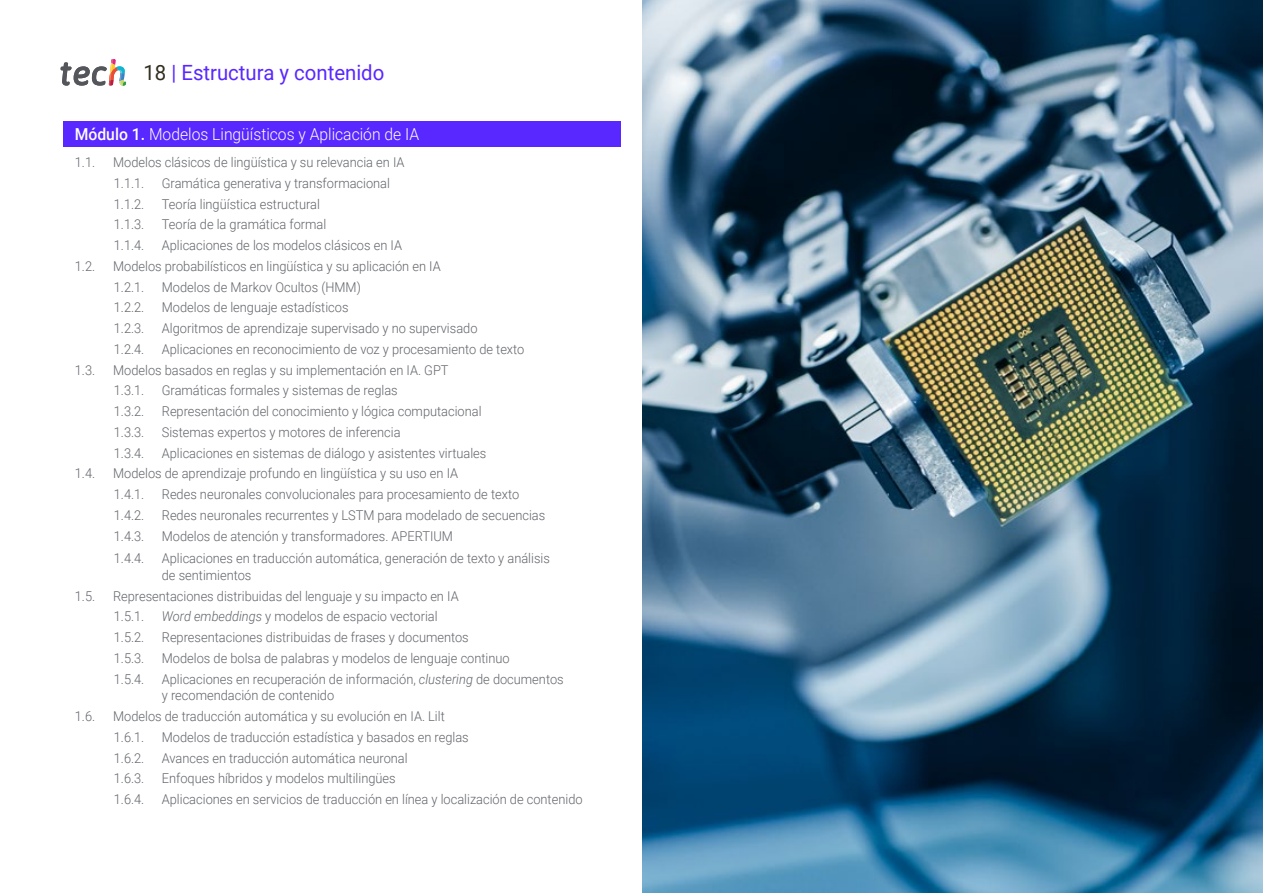
<style>
.page{position:relative;width:1263px;height:893px;background:#fff}
.page>*{position:absolute;margin:0;border:0;box-sizing:border-box;transform-origin:0 0}
.t1{font:21px "Roboto";color:#5927ff}
.t2{font:300 16.5px "Roboto";color:#fff;scale:.95 1}
.t3{font:300 13.5px/20.7px "Roboto";color:#61646a;scale:.95 1}
.s1{color:#312e20}
.s2{font-weight:500}
.s3{font-style:italic}
</style>
<div class="page">
<img style="left:642px;top:0;width:621px;height:893px">
<div style="left:64px;top:121px;width:557px;height:25px;background:#5927ff"></div>
<svg style="left:61px;top:59px;width:65px;height:27px"></svg>
<h1 class="t1" style="left:144px;top:57px;width:242px"><span class="s1">18</span> | Estructura y contenido</h1>
<p class="t2" style="left:75px;top:123px;width:364px"><span class="s2">Módulo 1.</span> Modelos Lingüísticos y Aplicación de IA</p>
<p class="t3" style="left:75px;top:151px;width:23px">1.1.</p>
<p class="t3" style="left:113px;top:151px;width:308px">Modelos clásicos de lingüística y su relevancia en IA<br>1.1.1.</p>
<p class="t3" style="left:162px;top:172px;width:242px">Gramática generativa y transformacional</p>
<p class="t3" style="left:114px;top:193px;width:34px">1.1.2.</p>
<p class="t3" style="left:162px;top:193px;width:168px">Teoría lingüística estructural</p>
<p class="t3" style="left:114px;top:214px;width:34px">1.1.3.</p>
<p class="t3" style="left:162px;top:214px;width:175px">Teoría de la gramática formal</p>
<p class="t3" style="left:114px;top:234px;width:34px">1.1.4.</p>
<p class="t3" style="left:162px;top:234px;width:254px">Aplicaciones de los modelos clásicos en IA</p>
<p class="t3" style="left:75px;top:255px;width:23px">1.2.</p>
<p class="t3" style="left:113px;top:255px;width:346px">Modelos probabilísticos en lingüística y su aplicación en IA<br>1.2.1.</p>
<p class="t3" style="left:162px;top:276px;width:211px">Modelos de Markov Ocultos (HMM)</p>
<p class="t3" style="left:114px;top:297px;width:34px">1.2.2.</p>
<p class="t3" style="left:162px;top:297px;width:198px">Modelos de lenguaje estadísticos</p>
<p class="t3" style="left:114px;top:317px;width:34px">1.2.3.</p>
<p class="t3" style="left:162px;top:317px;width:334px">Algoritmos de aprendizaje supervisado y no supervisado</p>
<p class="t3" style="left:114px;top:338px;width:34px">1.2.4.</p>
<p class="t3" style="left:162px;top:338px;width:383px">Aplicaciones en reconocimiento de voz y procesamiento de texto</p>
<p class="t3" style="left:75px;top:359px;width:23px">1.3.</p>
<p class="t3" style="left:113px;top:359px;width:355px">Modelos basados en reglas y su implementación en IA. GPT<br>1.3.1.</p>
<p class="t3" style="left:162px;top:380px;width:250px">Gramáticas formales y sistemas de reglas</p>
<p class="t3" style="left:114px;top:400px;width:34px">1.3.2.</p>
<p class="t3" style="left:162px;top:400px;width:338px">Representación del conocimiento y lógica computacional</p>
<p class="t3" style="left:114px;top:421px;width:34px">1.3.3.</p>
<p class="t3" style="left:162px;top:421px;width:253px">Sistemas expertos y motores de inferencia</p>
<p class="t3" style="left:114px;top:442px;width:34px">1.3.4.</p>
<p class="t3" style="left:162px;top:442px;width:343px">Aplicaciones en sistemas de diálogo y asistentes virtuales</p>
<p class="t3" style="left:75px;top:463px;width:23px">1.4.</p>
<p class="t3" style="left:113px;top:463px;width:365px">Modelos de aprendizaje profundo en lingüística y su uso en IA<br>1.4.1.</p>
<p class="t3" style="left:162px;top:483px;width:378px">Redes neuronales convolucionales para procesamiento de texto</p>
<p class="t3" style="left:114px;top:504px;width:34px">1.4.2.</p>
<p class="t3" style="left:162px;top:504px;width:405px">Redes neuronales recurrentes y LSTM para modelado de secuencias</p>
<p class="t3" style="left:114px;top:525px;width:34px">1.4.3.</p>
<p class="t3" style="left:162px;top:525px;width:308px">Modelos de atención y transformadores. APERTIUM</p>
<p class="t3" style="left:114px;top:548px;width:34px">1.4.4.</p>
<p class="t3" style="left:162px;top:550px;width:410px;line-height:16.5px">Aplicaciones en traducción automática, generación de texto y análisis de sentimientos</p>
<p class="t3" style="left:75px;top:585px;width:23px">1.5.</p>
<p class="t3" style="left:113px;top:585px;width:365px">Representaciones distribuidas del lenguaje y su impacto en IA<br>1.5.1.</p>
<p class="t3" style="left:162px;top:606px;width:292px"><span class="s3">Word embeddings</span> y modelos de espacio vectorial</p>
<p class="t3" style="left:114px;top:627px;width:34px">1.5.2.</p>
<p class="t3" style="left:162px;top:627px;width:325px">Representaciones distribuidas de frases y documentos</p>
<p class="t3" style="left:114px;top:647px;width:34px">1.5.3.</p>
<p class="t3" style="left:162px;top:647px;width:368px">Modelos de bolsa de palabras y modelos de lenguaje continuo</p>
<p class="t3" style="left:114px;top:668px;width:34px">1.5.4.</p>
<p class="t3" style="left:162px;top:670px;width:424px;line-height:16.5px">Aplicaciones en recuperación de información, <span class="s3">clustering</span> de documentos y recomendación de contenido</p>
<p class="t3" style="left:75px;top:705px;width:23px">1.6.</p>
<p class="t3" style="left:113px;top:705px;width:351px">Modelos de traducción automática y su evolución en IA. Lilt<br>1.6.1.</p>
<p class="t3" style="left:162px;top:726px;width:324px">Modelos de traducción estadística y basados en reglas</p>
<p class="t3" style="left:114px;top:747px;width:34px">1.6.2.</p>
<p class="t3" style="left:162px;top:747px;width:260px">Avances en traducción automática neuronal</p>
<p class="t3" style="left:114px;top:768px;width:34px">1.6.3.</p>
<p class="t3" style="left:162px;top:768px;width:248px">Enfoques híbridos y modelos multilingües</p>
<p class="t3" style="left:114px;top:788px;width:34px">1.6.4.</p>
<p class="t3" style="left:162px;top:788px;width:444px">Aplicaciones en servicios de traducción en línea y localización de contenido</p>
</div>
